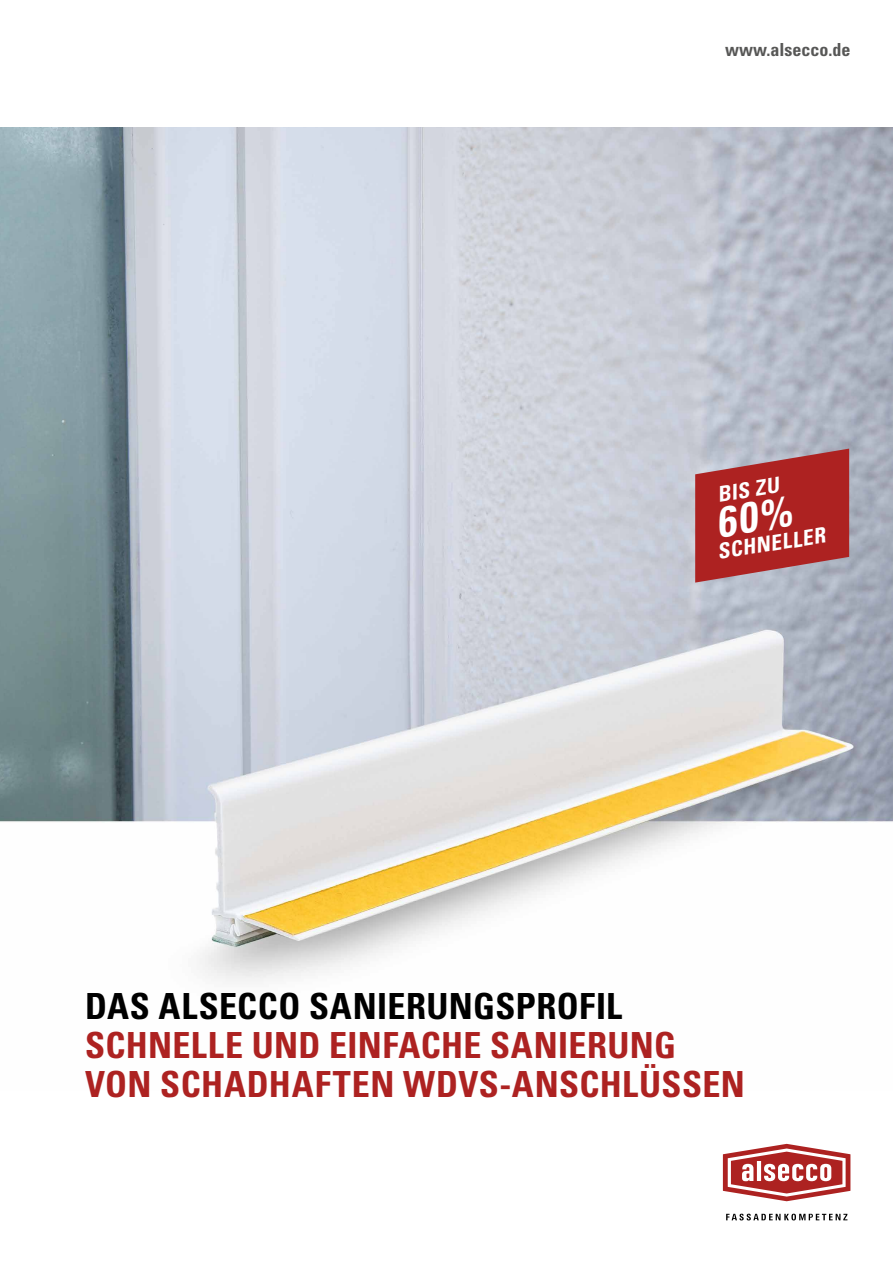
<style>
.page{position:relative;width:893px;height:1263px;background:#fff}
.page>*{position:absolute;margin:0;border:0;box-sizing:border-box;transform-origin:0 0}
.t1{font:700 condensed 36px/39px "Univers LT Std";letter-spacing:.01em;color:#ad2221}
.t2{font:700 condensed 36px "Univers LT Std";letter-spacing:.01em;color:#000}
.t3{font:italic 700 condensed 21.45px "Univers LT Std";color:#fff}
.t4{font:700 condensed 18px "Univers LT Std";color:#575756}
</style>
<div class="page">
<img style="left:0;top:128px;width:893px;height:854px">
<svg style="left:726px;top:1214px;width:121px;height:6px"></svg>
<svg style="left:723px;top:1144px;width:127px;height:57px"></svg>
<svg style="left:695px;top:449px;width:154px;height:134px;background:#ae3f41"></svg>
<p class="t4" style="left:725px;top:38px;width:127px">www.alsecco.de</p>
<p class="t3" style="left:716px;top:481px;width:63px;rotate:-9deg">BIS ZU</p>
<p class="t3" style="left:716px;top:539px;width:110px;rotate:-9deg">SCHNELLER</p>
<p class="t2" style="left:85px;top:984px;width:539px">DAS ALSECCO SANIERUNGSPROFIL</p>
<p class="t1" style="left:85px;top:1025px;width:661px">SCHNELLE UND EINFACHE SANIERUNG<br>VON SCHADHAFTEN WDVS-ANSCHLÜSSEN</p>
</div>
